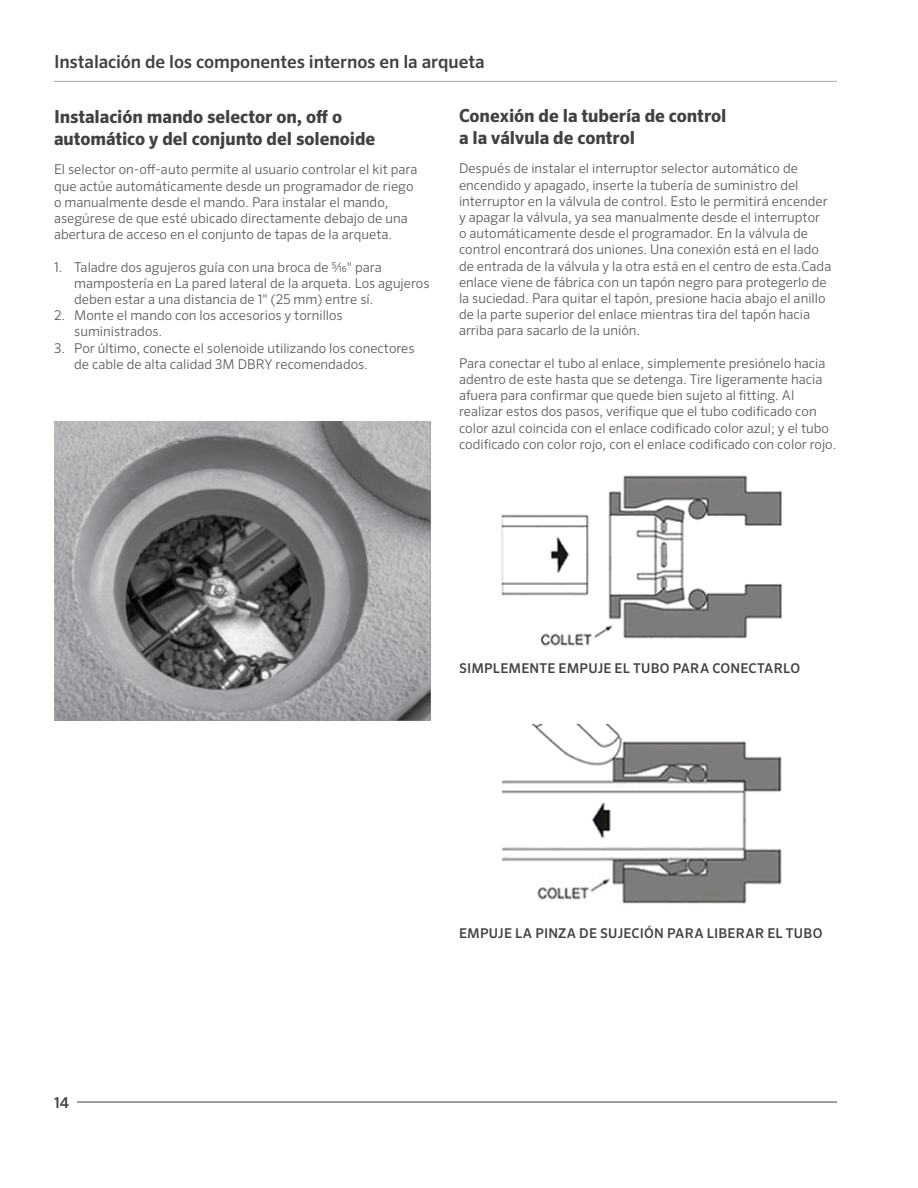
<style>
.page{position:relative;width:918px;height:1188px;background:#fff}
.page>*{position:absolute;margin:0;border:0;box-sizing:border-box;transform-origin:0 0}
.t1{font:700 18px/21.6px "Sero Pro";letter-spacing:-.005em;color:#414042}
.t2{font:500 18px "Sero Pro";letter-spacing:-.005em;color:#414042}
.t3{font:500 15px "Sero Pro";color:#414042}
.t4{font:300 13.5px/16.2px "Sero Pro";color:#58595b}
.t5{font:500 13.5px "Sero Pro";letter-spacing:.015em;color:#414042}
</style>
<div class="page">
<hr style="left:77px;top:1102px;width:760px;height:1px;background:#414042">
<hr style="left:54px;top:81px;width:783px;height:1px;background:#a7a9ac">
<img style="left:54px;top:422px;width:377px;height:298px">
<img style="left:501px;top:475px;width:282px;height:172px">
<img style="left:501px;top:724px;width:281px;height:180px">
<h1 class="t2" style="left:54px;top:51px;width:432px">Instalación de los componentes internos en la arqueta</h1>
<h1 class="t1" style="left:54px;top:106px;width:323px">Instalación mando selector on, off o automático y del conjunto del solenoide</h1>
<p class="t4" style="left:54px;top:161px;width:365px">El selector on-off-auto permite al usuario controlar el kit para que actúe automáticamente desde un programador de riego o manualmente desde el mando. Para instalar el mando, asegúrese de que esté ubicado directamente debajo de una abertura de acceso en el conjunto de tapas de la arqueta.</p>
<p class="t4" style="left:74px;top:259px;width:357px;text-indent:-20px">1. Taladre dos agujeros guía con una broca de 5/ 16" para mampostería en La pared lateral de la arqueta. Los agujeros deben estar a una distancia de 1" (25 mm) entre sí.</p>
<p class="t4" style="left:74px;top:307px;width:270px;text-indent:-20px">2. Monte el mando con los accesorios y tornillos suministrados.</p>
<p class="t4" style="left:74px;top:340px;width:342px;text-indent:-20px">3. Por último, conecte el solenoide utilizando los conectores de cable de alta calidad 3M DBRY recomendados.</p>
<h1 class="t1" style="left:459px;top:105px;width:269px">Conexión de la tubería de control a la válvula de control</h1>
<p class="t4" style="left:459px;top:160px;width:374px">Después de instalar el interruptor selector automático de encendido y apagado, inserte la tubería de suministro del interruptor en la válvula de control. Esto le permitirá encender y apagar la válvula, ya sea manualmente desde el interruptor<br>o automáticamente desde el programador. En la válvula de control encontrará dos uniones. Una conexión está en el lado de entrada de la válvula y la otra está en el centro de esta.Cada enlace viene de fábrica con un tapón negro para protegerlo de la suciedad. Para quitar el tapón, presione hacia abajo el anillo de la parte superior del enlace mientras tira del tapón hacia arriba para sacarlo de la unión.</p>
<p class="t4" style="left:459px;top:355px;width:379px">Para conectar el tubo al enlace, simplemente presiónelo hacia adentro de este hasta que se detenga. Tire ligeramente hacia afuera para confirmar que quede bien sujeto al fitting. Al realizar estos dos pasos, verifique que el tubo codificado con color azul coincida con el enlace codificado color azul; y el tubo codificado con color rojo, con el enlace codificado con color rojo.</p>
<p class="t5" style="left:459px;top:660px;width:343px">SIMPLEMENTE EMPUJE EL TUBO PARA CONECTARLO</p>
<p class="t3" style="left:54px;top:1094px;width:16px">14</p>
<p class="t5" style="left:459px;top:925px;width:365px">EMPUJE LA PINZA DE SUJECIÓN PARA LIBERAR EL TUBO</p>
</div>
